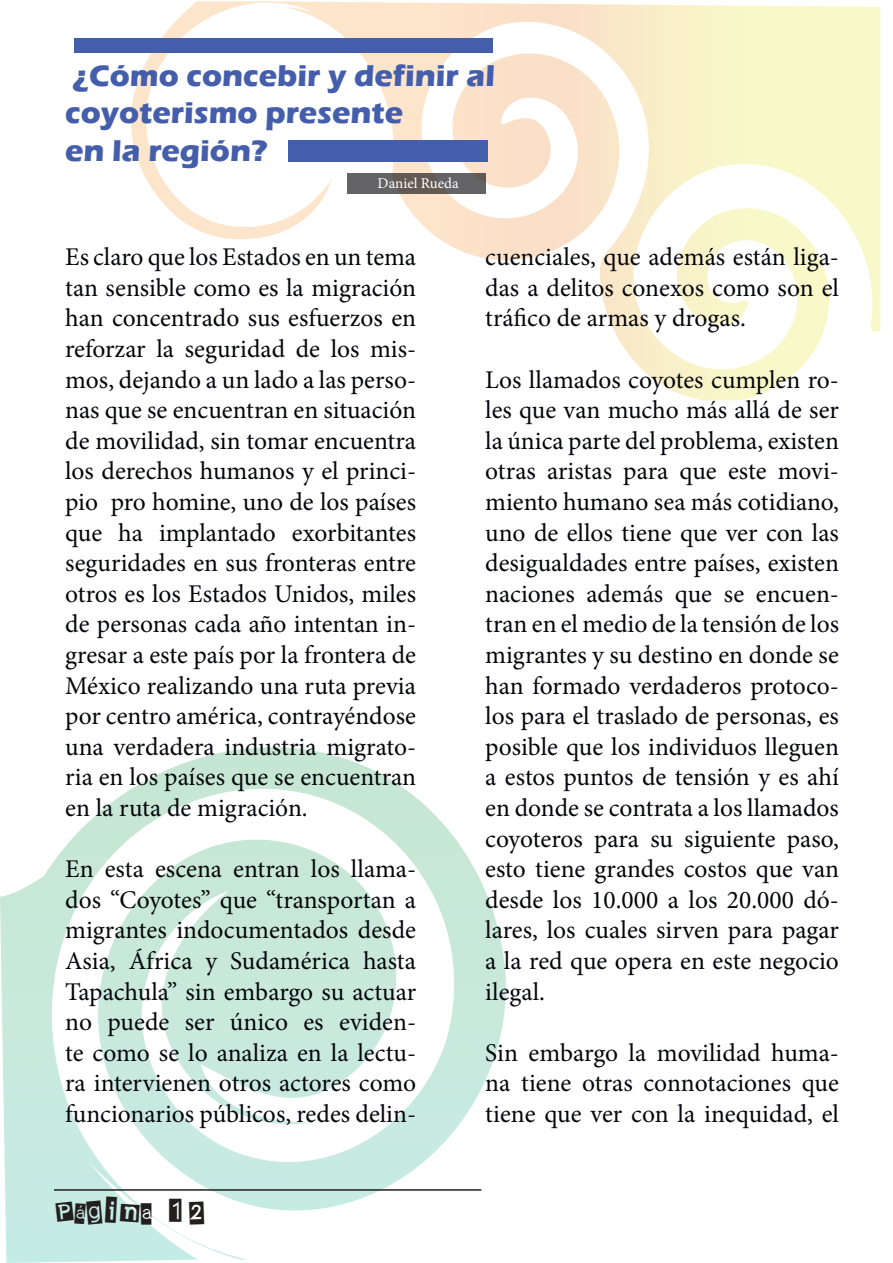
<style>
.page{position:relative;width:893px;height:1263px;background:#fff}
.page>*{position:absolute;margin:0;border:0;box-sizing:border-box;transform-origin:0 0}
.t1{font:36px "Earwig Factory";color:#241f1f}
.t2{font:700 30.9px/37px "Eras ITC";color:#445eac}
.t3{font:25.5px/30.6px "Minion Pro";color:#05060b;text-align:justify}
.t4{font:15px "Minion Pro";color:#fff}
</style>
<div class="page">
<svg style="left:0;top:747px;width:506px;height:516px"></svg>
<svg style="left:129px;top:1px;width:752px;height:399px"></svg>
<hr style="left:54px;top:1189px;width:427px;height:2px;background:#241f1f">
<div style="left:288px;top:140px;width:199px;height:22px;background:#445eac"></div>
<div style="left:74px;top:38px;width:419px;height:14px;background:#445eac"></div>
<div style="left:347px;top:173px;width:138px;height:20px;background:linear-gradient(to right,#646162,#63605f)"></div>
<p class="t2" style="left:65px;top:58px;width:431px">¿Cómo concebir y definir al coyoterismo presente<br>en la región?</p>
<p class="t4" style="left:378px;top:173px;width:83px">Daniel Rueda</p>
<p class="t3" style="left:65px;top:242px;width:352px">Es claro que los Estados en un tema tan sensible como es la migración han concentrado sus esfuerzos en reforzar la seguridad de los mis&shy;mos, dejando a un lado a las perso&shy;nas que se encuentran en situación de movilidad, sin tomar encuentra los derechos humanos y el princi&shy;pio pro homine, uno de los países que ha implantado exorbitantes seguridades en sus fronteras entre otros es los Estados Unidos, miles de personas cada año intentan in&shy;gresar a este país por la frontera de México realizando una ruta previa por centro américa, contrayéndose una verdadera industria migrato&shy;ria en los países que se encuentran en la ruta de migración.</p>
<p class="t3" style="left:65px;top:854px;width:352px">En esta escena entran los llama&shy;dos “Coyotes” que “transportan a migrantes indocumentados desde Asia, África y Sudamérica hasta Tapachula” sin embargo su actuar no puede ser único es eviden&shy;te como se lo analiza en la lectu&shy;ra intervienen otros actores como funcionarios públicos, redes delin-</p>
<h1 class="t1" style="left:54px;top:1191px;width:155px">Página 12</h1>
<p class="t3" style="left:485px;top:242px;width:355px">cuenciales, que además están liga&shy;das a delitos conexos como son el tráfico de armas y drogas.</p>
<p class="t3" style="left:485px;top:364px;width:355px">Los llamados coyotes cumplen ro&shy;les que van mucho más allá de ser la única parte del problema, existen otras aristas para que este movi&shy;miento humano sea más cotidiano, uno de ellos tiene que ver con las desigualdades entre países, existen naciones además que se encuen&shy;tran en el medio de la tensión de los migrantes y su destino en donde se han formado verdaderos protoco&shy;los para el traslado de personas, es posible que los individuos lleguen a estos puntos de tensión y es ahí en donde se contrata a los llamados coyoteros para su siguiente paso, esto tiene grandes costos que van desde los 10.000 a los 20.000 dó&shy;lares, los cuales sirven para pagar a la red que opera en este negocio ilegal.</p>
<p class="t3" style="left:485px;top:1037px;width:355px">Sin embargo la movilidad huma&shy;na tiene otras connotaciones que tiene que ver con la inequidad, el</p>
</div>
